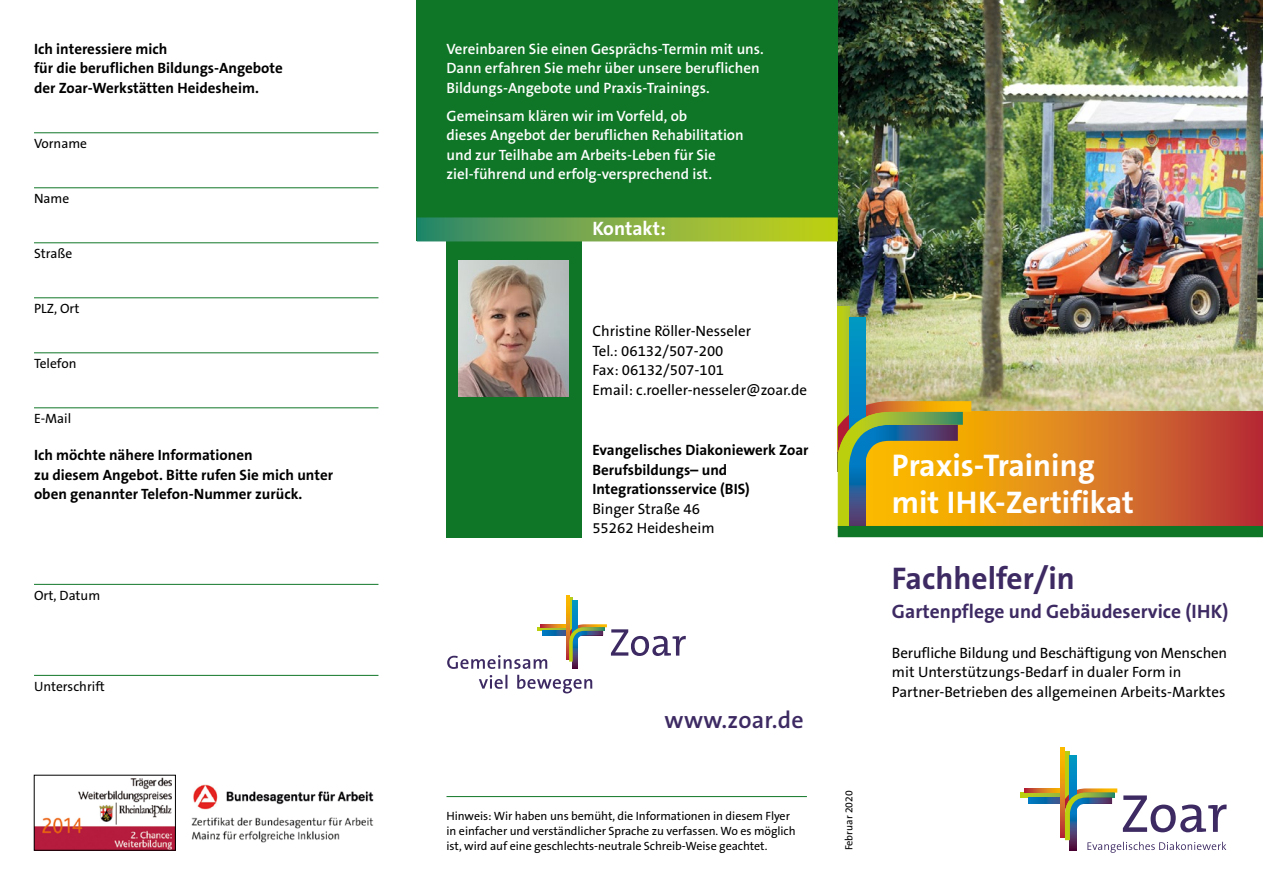
<style>
.page{position:relative;width:1263px;height:893px;background:#fff}
.page>*{position:absolute;margin:0;border:0;box-sizing:border-box;transform-origin:0 0}
.t1{font:700 31.5px/37.5px "The Sans B7";color:#fff}
.t2{font:700 31.5px "The Sans B7";color:#3d2a63}
.t3{font:600 24px "The Sans B6";letter-spacing:.01em;color:#3d2a63}
.t4{font:700 19.5px "The Sans B7";color:#3d2a63}
.t5{font:700 19.5px "The Sans B7";color:#fff}
.t6{font:600 15px/19.5px "The Sans B6";color:#fff}
.t7{font:700 15px/19.5px "The Sans B7";color:#000}
.t8{font:15px/19.5px "The Sans B5 Plain";color:#000}
.t9{font:13.5px "The Sans B5 Plain";color:#000}
.t10{font:12px/15px "The Sans B5 Plain";letter-spacing:-.005em;color:#000}
.t11{font:10.5px "The Sans B5 Plain";color:#000}
</style>
<div class="page">
<img style="left:838px;top:0;width:425px;height:412px">
<div style="left:417px;top:0;width:421px;height:240px;background:#107627"></div>
<div style="left:446px;top:240px;width:135px;height:297px;background:#107627"></div>
<svg style="left:417px;top:217px;width:421px;height:24px;background:#7dad42"></svg>
<svg style="left:971px;top:412px;width:292px;height:114px;background:#d56f25"></svg>
<svg style="left:838px;top:306px;width:11px;height:95px"></svg>
<div style="left:849px;top:317px;width:16px;height:212px;background:#008dc4"></div>
<svg style="left:838px;top:401px;width:133px;height:125px;background:#bb9f28"></svg>
<div style="left:838px;top:526px;width:425px;height:11px;background:#107627"></div>
<svg style="left:479px;top:675px;width:113px;height:18px"></svg>
<svg style="left:447px;top:655px;width:100px;height:14px"></svg>
<svg style="left:537px;top:627px;width:29px;height:4px"></svg>
<svg style="left:540px;top:624px;width:26px;height:3px"></svg>
<svg style="left:542px;top:631px;width:24px;height:4px"></svg>
<svg style="left:569px;top:597px;width:4px;height:27px"></svg>
<svg style="left:566px;top:595px;width:3px;height:29px"></svg>
<hr style="left:573px;top:601px;width:4px;height:68px;background:#008ec4">
<svg style="left:566px;top:624px;width:120px;height:45px"></svg>
<hr style="left:446px;top:796px;width:361px;height:1px;background:#107627">
<svg style="left:1021px;top:793px;width:40px;height:4px"></svg>
<svg style="left:1025px;top:788px;width:36px;height:5px"></svg>
<svg style="left:1028px;top:797px;width:33px;height:7px"></svg>
<div style="left:1065px;top:751px;width:5px;height:57px;background:#bbce12"></div>
<svg style="left:1061px;top:748px;width:4px;height:40px"></svg>
<div style="left:1070px;top:756px;width:6px;height:94px;background:#008dc4"></div>
<svg style="left:1061px;top:788px;width:166px;height:65px"></svg>
<img style="left:36px;top:777px;width:138px;height:71px">
<img style="left:191px;top:784px;width:183px;height:59px">
<hr style="left:34px;top:132px;width:344px;height:1px;background:#107627">
<hr style="left:34px;top:187px;width:344px;height:1px;background:#107627">
<hr style="left:34px;top:242px;width:344px;height:1px;background:#107627">
<hr style="left:34px;top:297px;width:344px;height:1px;background:#107627">
<hr style="left:34px;top:352px;width:344px;height:1px;background:#107627">
<hr style="left:34px;top:407px;width:344px;height:1px;background:#107627">
<hr style="left:34px;top:584px;width:344px;height:1px;background:#107627">
<hr style="left:34px;top:675px;width:344px;height:1px;background:#107627">
<img style="left:458px;top:260px;width:111px;height:136px">
<p class="t7" style="left:34px;top:39px;width:250px">Ich interessiere mich<br>für die beruflichen Bildungs-Angebote der Zoar-Werkstätten Heidesheim.</p>
<p class="t9" style="left:34px;top:136px;width:55px">Vorname</p>
<p class="t9" style="left:34px;top:191px;width:37px">Name</p>
<p class="t9" style="left:34px;top:246px;width:40px">Straße</p>
<p class="t9" style="left:34px;top:301px;width:47px">PLZ, Ort</p>
<p class="t9" style="left:34px;top:356px;width:44px">Telefon</p>
<p class="t9" style="left:34px;top:411px;width:39px">E-Mail</p>
<p class="t7" style="left:34px;top:446px;width:300px">Ich möchte nähere Informationen<br>zu diesem Angebot. Bitte rufen Sie mich unter oben genannter Telefon-Nummer zurück.</p>
<p class="t9" style="left:34px;top:588px;width:68px">Ort, Datum</p>
<p class="t9" style="left:34px;top:679px;width:72px">Unterschrift</p>
<p class="t6" style="left:446px;top:39px;width:319px">Vereinbaren Sie einen Gesprächs-Termin mit uns.<br>Dann erfahren Sie mehr über unsere beruflichen<br>Bildungs-Angebote und Praxis-Trainings.</p>
<p class="t6" style="left:446px;top:106px;width:299px">Gemeinsam klären wir im Vorfeld, ob<br>dieses Angebot der beruflichen Rehabilitation und zur Teilhabe am Arbeits-Leben für Sie ziel-führend und erfolg-versprechend ist.</p>
<h3 class="t5" style="left:592px;top:219px;width:75px">Kontakt:</h3>
<p class="t8" style="left:592px;top:322px;width:216px">Christine Röller-Nesseler<br>Tel.: 06132/507-200<br>Fax: 06132/507-101<br>Email: c.roeller-nesseler@zoar.de</p>
<p class="t7" style="left:592px;top:441px;width:218px">Evangelisches Diakoniewerk Zoar<br>Berufsbildungs– und<br>Integrationsservice (BIS)</p>
<p class="t8" style="left:592px;top:500px;width:124px">Binger Straße 46<br>55262 Heidesheim</p>
<h2 class="t3" style="left:664px;top:707px;width:141px">www.zoar.de</h2>
<p class="t10" style="left:446px;top:809px;width:351px">Hinweis: Wir haben uns bemüht, die Informationen in diesem Flyer in einfacher und verständlicher Sprache zu verfassen. Wo es möglich ist, wird auf eine geschlechts-neutrale Schreib-Weise geachtet.</p>
<p class="t11" style="left:843px;top:850px;width:62px;rotate:-90deg">Februar 2020</p>
<h1 class="t1" style="left:892px;top:447px;width:243px">Praxis-Training mit IHK-Zertifikat</h1>
<h1 class="t2" style="left:892px;top:562px;width:184px">Fachhelfer/in</h1>
<h3 class="t4" style="left:892px;top:601px;width:338px">Gartenpflege und Gebäudeservice (IHK)</h3>
<p class="t8" style="left:892px;top:643px;width:337px">Berufliche Bildung und Beschäftigung von Menschen mit Unterstützungs-Bedarf in dualer Form in<br>Partner-Betrieben des allgemeinen Arbeits-Marktes</p>
</div>
